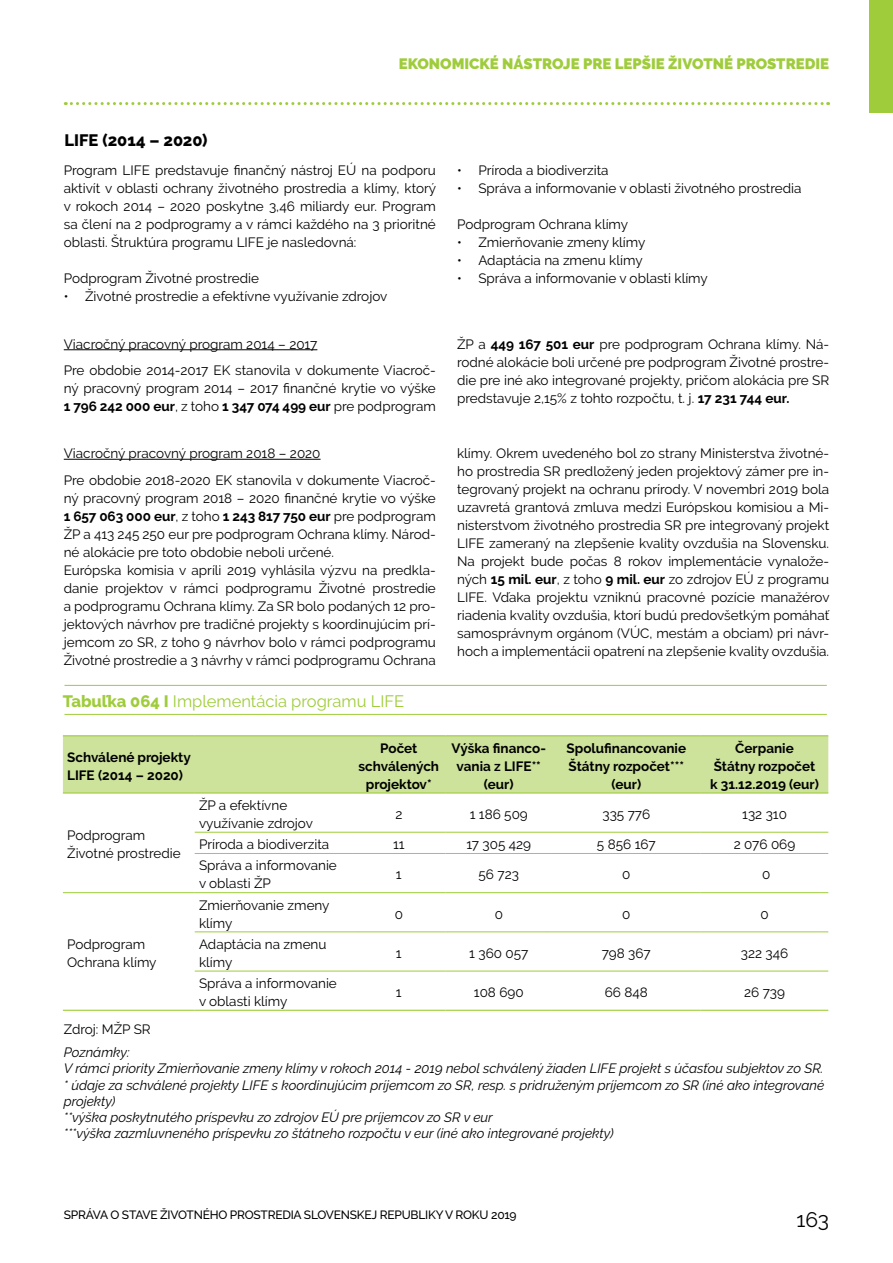
<style>
.page{position:relative;width:893px;height:1263px;background:#fff}
.page>*{position:absolute;margin:0;border:0;box-sizing:border-box;transform-origin:0 0}
.t1{font:21px "Raleway";color:#000}
.t2{font:16.5px "Raleway";color:#9fcc3b}
.t3{font:800 16.5px "Raleway";color:#000}
.t4{font:900 15px "Raleway";color:#9fcc3b}
.t5{font:13.5px/18px "Raleway";color:#000}
.t6{font:italic 13.5px/16.2px "Raleway";color:#000}
.t7{font:700 13.5px/18px "Raleway";color:#000;text-align:center}
.t8{font:500 12px "Raleway";letter-spacing:-.02em;color:#000}
.s1{font-weight:700}
.s2{font-weight:800}
</style>
<div class="page">
<svg style="left:65px;top:102px;width:764px;height:3px"></svg>
<div style="left:870px;top:0;width:23px;height:113px;background:#9fcc3b"></div>
<hr style="left:64px;top:349px;width:253px;height:1px;background:#000">
<hr style="left:64px;top:459px;width:257px;height:1px;background:#000">
<hr style="left:64px;top:685px;width:763px;height:1px;background:#9fcc3b">
<hr style="left:64px;top:714px;width:763px;height:1px;background:#9fcc3b">
<div style="left:63px;top:736px;width:765px;height:56px;background:#cde29b"></div>
<hr style="left:63px;top:735px;width:132px;height:1px;background:#9fcc3b">
<hr style="left:195px;top:735px;width:157px;height:1px;background:#9fcc3b">
<hr style="left:352px;top:735px;width:94px;height:1px;background:#9fcc3b">
<hr style="left:446px;top:735px;width:106px;height:1px;background:#9fcc3b">
<hr style="left:552px;top:735px;width:149px;height:1px;background:#9fcc3b">
<hr style="left:701px;top:735px;width:127px;height:1px;background:#9fcc3b">
<hr style="left:63px;top:792px;width:132px;height:1px;background:#9fcc3b">
<hr style="left:195px;top:792px;width:157px;height:1px;background:#9fcc3b">
<hr style="left:352px;top:792px;width:94px;height:1px;background:#9fcc3b">
<hr style="left:446px;top:792px;width:106px;height:1px;background:#9fcc3b">
<hr style="left:552px;top:792px;width:149px;height:1px;background:#9fcc3b">
<hr style="left:701px;top:792px;width:127px;height:1px;background:#9fcc3b">
<hr style="left:63px;top:1010px;width:132px;height:1px;background:#9fcc3b">
<hr style="left:195px;top:1010px;width:157px;height:1px;background:#9fcc3b">
<hr style="left:352px;top:1010px;width:94px;height:1px;background:#9fcc3b">
<hr style="left:446px;top:1010px;width:106px;height:1px;background:#9fcc3b">
<hr style="left:552px;top:1010px;width:149px;height:1px;background:#9fcc3b">
<hr style="left:701px;top:1010px;width:127px;height:1px;background:#9fcc3b">
<hr style="left:195px;top:832px;width:157px;height:1px;background:#9fcc3b">
<hr style="left:352px;top:832px;width:94px;height:1px;background:#9fcc3b">
<hr style="left:446px;top:832px;width:106px;height:1px;background:#9fcc3b">
<hr style="left:552px;top:832px;width:149px;height:1px;background:#9fcc3b">
<hr style="left:701px;top:832px;width:127px;height:1px;background:#9fcc3b">
<hr style="left:195px;top:853px;width:157px;height:1px;background:#9fcc3b">
<hr style="left:352px;top:853px;width:94px;height:1px;background:#9fcc3b">
<hr style="left:446px;top:853px;width:106px;height:1px;background:#9fcc3b">
<hr style="left:552px;top:853px;width:149px;height:1px;background:#9fcc3b">
<hr style="left:701px;top:853px;width:127px;height:1px;background:#9fcc3b">
<hr style="left:63px;top:892px;width:132px;height:1px;background:#9fcc3b">
<hr style="left:195px;top:892px;width:157px;height:1px;background:#9fcc3b">
<hr style="left:352px;top:892px;width:94px;height:1px;background:#9fcc3b">
<hr style="left:446px;top:892px;width:106px;height:1px;background:#9fcc3b">
<hr style="left:552px;top:892px;width:149px;height:1px;background:#9fcc3b">
<hr style="left:701px;top:892px;width:127px;height:1px;background:#9fcc3b">
<hr style="left:195px;top:932px;width:157px;height:1px;background:#9fcc3b">
<hr style="left:352px;top:932px;width:94px;height:1px;background:#9fcc3b">
<hr style="left:446px;top:932px;width:106px;height:1px;background:#9fcc3b">
<hr style="left:552px;top:932px;width:149px;height:1px;background:#9fcc3b">
<hr style="left:701px;top:932px;width:127px;height:1px;background:#9fcc3b">
<hr style="left:195px;top:971px;width:157px;height:1px;background:#9fcc3b">
<hr style="left:352px;top:971px;width:94px;height:1px;background:#9fcc3b">
<hr style="left:446px;top:971px;width:106px;height:1px;background:#9fcc3b">
<hr style="left:552px;top:971px;width:149px;height:1px;background:#9fcc3b">
<hr style="left:701px;top:971px;width:127px;height:1px;background:#9fcc3b">
<p class="t4" style="left:399px;top:55px;width:432px">EKONOMICKÉ NÁSTROJE PRE LEPŠIE ŽIVOTNÉ PROSTREDIE</p>
<p class="t3" style="left:65px;top:130px;width:144px">LIFE (2014 – 2020)</p>
<p class="t5" style="left:64px;top:161px;width:374px;text-align:justify">Program LIFE predstavuje finančný nástroj EÚ na podporu aktivít v oblasti ochrany životného prostredia a klímy, ktorý v rokoch 2014 – 2020 poskytne 3,46 miliardy eur. Program sa člení na 2 podprogramy a v rámci každého na 3 prioritné oblasti. Štruktúra programu LIFE je nasledovná:</p>
<p class="t5" style="left:64px;top:269px;width:197px">Podprogram Životné prostredie</p>
<p class="t5" style="left:64px;top:287px;width:325px">• Životné prostredie a efektívne využívanie zdrojov</p>
<p class="t5" style="left:64px;top:331px;width:374px;line-height:26.5px">Viacročný pracovný program 2014 – 2017<br>Pre obdobie 2014-2017 EK stanovila v dokumente Viacroč-</p>
<p class="t5" style="left:64px;top:379px;width:374px">ný pracovný program 2014 – 2017 finančné krytie vo výške<br><span class="s1">1 796 242 000 eur</span>, z toho <span class="s1">1 347 074 499 eur</span> pre podprogram</p>
<p class="t5" style="left:64px;top:440px;width:374px;line-height:26.5px">Viacročný pracovný program 2018 – 2020<br>Pre obdobie 2018-2020 EK stanovila v dokumente Viacroč-</p>
<p class="t5" style="left:64px;top:489px;width:374px">ný pracovný program 2018 – 2020 finančné krytie vo výške <span class="s1">1 657 063 000 eur</span>, z toho <span class="s1">1 243 817 750 eur</span> pre podprogram ŽP a 413 245 250 eur pre podprogram Ochrana klímy. Národ&shy;né alokácie pre toto obdobie neboli určené.<br>Európska komisia v apríli 2019 vyhlásila výzvu na predkla&shy;danie projektov v rámci podprogramu Životné prostredie a podprogramu Ochrana klímy. Za SR bolo podaných 12 pro&shy;jektových návrhov pre tradičné projekty s koordinujúcim prí&shy;jemcom zo SR, z toho 9 návrhov bolo v rámci podprogramu Životné prostredie a 3 návrhy v rámci podprogramu Ochrana</p>
<p class="t2" style="left:63px;top:691px;width:343px"><span class="s2">Tabuľka 064 I</span> Implementácia programu LIFE</p>
<p class="t5" style="left:457px;top:161px;width:153px">• Príroda a biodiverzita</p>
<p class="t5" style="left:457px;top:179px;width:346px">• Správa a informovanie v oblasti životného prostredia</p>
<p class="t5" style="left:457px;top:215px;width:173px">Podprogram Ochrana klímy</p>
<p class="t5" style="left:457px;top:233px;width:190px">• Zmierňovanie zmeny klímy</p>
<p class="t5" style="left:457px;top:251px;width:187px">• Adaptácia na zmenu klímy</p>
<p class="t5" style="left:457px;top:269px;width:252px">• Správa a informovanie v oblasti klímy</p>
<p class="t5" style="left:457px;top:335px;width:374px;text-align:justify">ŽP a <span class="s1">449 167 501 eur</span> pre podprogram Ochrana klímy. Ná&shy;rodné alokácie boli určené pre podprogram Životné prostre&shy;die pre iné ako integrované projekty, pričom alokácia pre SR predstavuje 2,15% z tohto rozpočtu, t. j. <span class="s1">17 231 744 eur.</span></p>
<p class="t5" style="left:457px;top:444px;width:374px;text-align:justify">klímy. Okrem uvedeného bol zo strany Ministerstva životné&shy;ho prostredia SR predložený jeden projektový zámer pre in&shy;tegrovaný projekt na ochranu prírody. V novembri 2019 bola uzavretá grantová zmluva medzi Európskou komisiou a Mi&shy;nisterstvom životného prostredia SR pre integrovaný projekt LIFE zameraný na zlepšenie kvality ovzdušia na Slovensku.<br>Na projekt bude počas 8 rokov implementácie vynalože&shy;ných <span class="s1">15 mil. eur</span>, z toho <span class="s1">9 mil. eur</span> zo zdrojov EÚ z programu LIFE. Vďaka projektu vzniknú pracovné pozície manažérov riadenia kvality ovzdušia, ktorí budú predovšetkým pomáhať samosprávnym orgánom (VÚC, mestám a obciam) pri návr&shy;hoch a implementácii opatrení na zlepšenie kvality ovzdušia.</p>
<p class="t7" style="left:67px;top:748px;width:125px;text-align:left">Schválené projekty<br>LIFE (2014 – 2020)</p>
<p class="t7" style="left:359px;top:739px;width:82px">Počet schválených projektov*</p>
<p class="t7" style="left:451px;top:739px;width:96px">Výška financo&shy;vania z LIFE** (eur)</p>
<p class="t7" style="left:567px;top:739px;width:121px">Spolufinancovanie<br>Štátny rozpočet*** (eur)</p>
<p class="t7" style="left:710px;top:739px;width:110px">Čerpanie<br>Štátny rozpočet k 31.12.2019 (eur)</p>
<p class="t5" style="left:67px;top:826px;width:115px">Podprogram<br>Životné prostredie</p>
<p class="t5" style="left:199px;top:796px;width:115px">ŽP a efektívne využívanie zdrojov</p>
<p class="t5" style="left:395px;top:805px;width:9px">2</p>
<p class="t5" style="left:470px;top:805px;width:60px">1 186 509</p>
<p class="t5" style="left:602px;top:805px;width:49px">335 776</p>
<p class="t5" style="left:742px;top:805px;width:46px">132 310</p>
<p class="t5" style="left:199px;top:835px;width:132px">Príroda a biodiverzita</p>
<p class="t5" style="left:393px;top:835px;width:13px">11</p>
<p class="t5" style="left:466px;top:835px;width:66px">17 305 429</p>
<p class="t5" style="left:597px;top:835px;width:60px">5 856 167</p>
<p class="t5" style="left:734px;top:835px;width:63px">2 076 069</p>
<p class="t5" style="left:199px;top:856px;width:139px">Správa a informovanie v oblasti ŽP</p>
<p class="t5" style="left:396px;top:865px;width:7px">1</p>
<p class="t5" style="left:479px;top:865px;width:42px">56 723</p>
<p class="t5" style="left:622px;top:865px;width:10px">0</p>
<p class="t5" style="left:762px;top:865px;width:10px">0</p>
<p class="t5" style="left:67px;top:935px;width:91px">Podprogram<br>Ochrana klímy</p>
<p class="t5" style="left:199px;top:896px;width:132px">Zmierňovanie zmeny klímy</p>
<p class="t5" style="left:395px;top:905px;width:10px">0</p>
<p class="t5" style="left:495px;top:905px;width:10px">0</p>
<p class="t5" style="left:622px;top:905px;width:10px">0</p>
<p class="t5" style="left:760px;top:905px;width:10px">0</p>
<p class="t5" style="left:199px;top:935px;width:129px">Adaptácia na zmenu klímy</p>
<p class="t5" style="left:396px;top:944px;width:7px">1</p>
<p class="t5" style="left:469px;top:944px;width:60px">1 360 057</p>
<p class="t5" style="left:602px;top:944px;width:51px">798 367</p>
<p class="t5" style="left:741px;top:944px;width:49px">322 346</p>
<p class="t5" style="left:199px;top:974px;width:139px">Správa a informovanie v oblasti klímy</p>
<p class="t5" style="left:396px;top:983px;width:7px">1</p>
<p class="t5" style="left:474px;top:983px;width:51px">108 690</p>
<p class="t5" style="left:605px;top:983px;width:45px">66 848</p>
<p class="t5" style="left:744px;top:983px;width:42px">26 739</p>
<p class="t5" style="left:64px;top:1020px;width:88px">Zdroj: MŽP SR</p>
<p class="t6" style="left:64px;top:1044px;width:762px">Poznámky:<br>V rámci priority Zmierňovanie zmeny klímy v rokoch 2014 - 2019 nebol schválený žiaden LIFE projekt s účasťou subjektov zo SR. * údaje za schválené projekty LIFE s koordinujúcim príjemcom zo SR, resp. s pridruženým príjemcom zo SR (iné ako integrované projekty)<br>**výška poskytnutého príspevku zo zdrojov EÚ pre príjemcov zo SR v eur<br>***výška zazmluvneného príspevku zo štátneho rozpočtu v eur (iné ako integrované projekty)</p>
<p class="t8" style="left:64px;top:1208px;width:454px">SPRÁVA O STAVE ŽIVOTNÉHO PROSTREDIA SLOVENSKEJ REPUBLIKY V ROKU 2019</p>
<h1 class="t1" style="left:796px;top:1208px;width:34px">163</h1>
</div>
